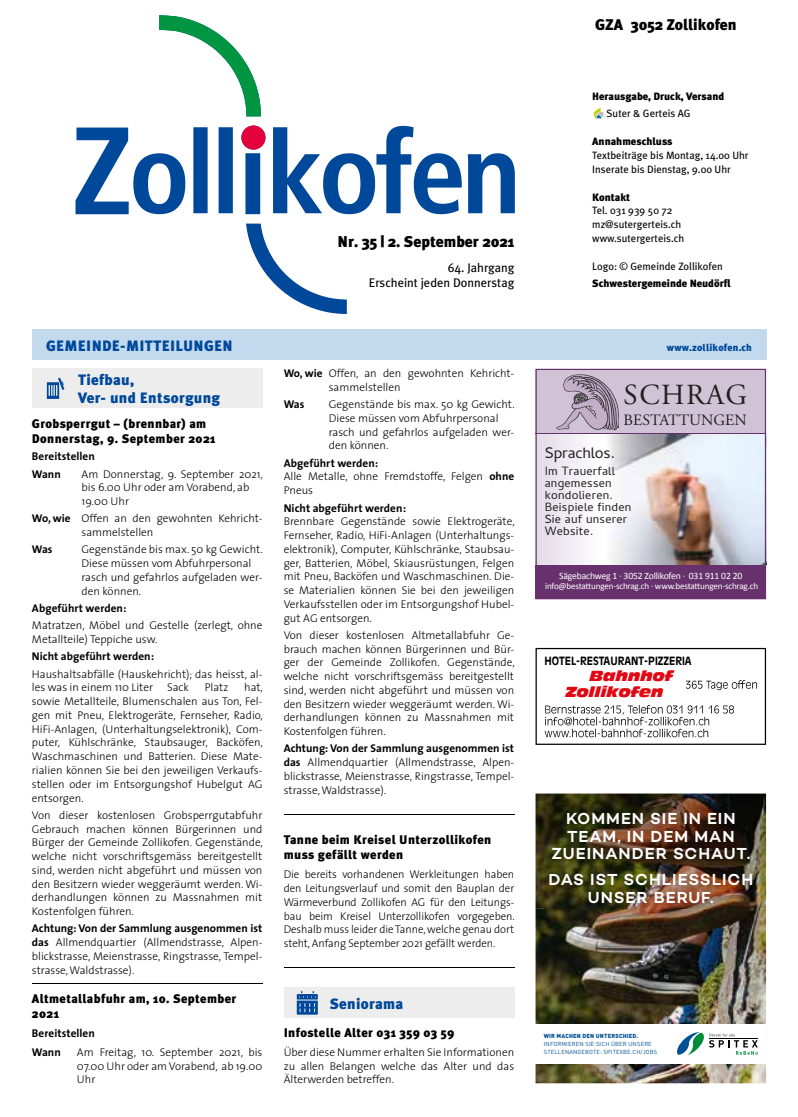
<style>
.page{position:relative;width:798px;height:1117px;background:#fff}
.page>*{position:absolute;margin:0;border:0;box-sizing:border-box;transform-origin:0 0}
.t1{font:29.12px "Adobe Garamond";letter-spacing:.05em;color:#20201f}
.t2{font:600 16.25px/17.4px "Campton";letter-spacing:.06em;color:#fff;text-align:center}
.t3{font:15.75px "Adobe Garamond";color:#20201f}
.t4{font:15.75px "Cambay";letter-spacing:-.01em;color:#20201f}
.t5{font:900 15.62px "Meta Plus";color:#000}
.t6{font:900 15.5px "Meta Plus";color:#000}
.t7{font:900 15px/18px "Meta Plus";letter-spacing:.02em;color:#00489a}
.t8{font:italic 14.25px/16px "Antique Olive Nord";color:#e30613}
.t9{font:900 12.5px/15px "Meta Plus";letter-spacing:.03em;color:#000}
.t10{font:12.5px/15px "Meta Plus";color:#000;text-align:right}
.t11{font:12.12px/12.1px "Cambay";letter-spacing:.02em;color:#20201f}
.t12{font:300 11.25px/13.8px "The Sans";color:#000;text-align:justify}
.t13{font:700 11.25px/17.2px "The Sans";letter-spacing:.005em;color:#000}
.t14{font:700 11.25px "Antique Olive";color:#000;scale:.9 1}
.t15{font:10.62px/13.8px "Meta Plus";color:#000}
.t16{font:900 10.62px "Meta Plus";color:#000}
.t17{font:900 10px "Meta Plus";letter-spacing:.02em;color:#00489a}
.t18{font:9.75px "Calibri";letter-spacing:-.02em;color:#fff}
.t19{font:9.12px "Calibri";letter-spacing:-.02em;color:#fff}
.t20{font:5.75px/7.5px "DIN Pro";letter-spacing:.03em;color:#005095}
.t21{font:900 5.75px "DIN Pro";letter-spacing:.03em;color:#005095}
.s1{font-weight:700}
</style>
<div class="page">
<svg style="left:75px;top:116px;width:439px;height:198px"></svg>
<svg style="left:241px;top:125px;width:24px;height:25px"></svg>
<svg style="left:159px;top:15px;width:102px;height:101px"></svg>
<svg style="left:593px;top:108px;width:10px;height:11px"></svg>
<img style="left:332px;top:227px;width:182px;height:69px">
<div style="left:32px;top:330px;width:733px;height:30px;background:#c3daee"></div>
<img style="left:535px;top:793px;width:230px;height:289px">
<img style="left:544px;top:807px;width:214px;height:102px">
<div style="left:535px;top:1023px;width:230px;height:40px;background:#fff"></div>
<svg style="left:677px;top:1032px;width:80px;height:23px"></svg>
<div style="left:535px;top:369px;width:230px;height:217px;background:#d1c3d6"></div>
<div style="left:535px;top:564px;width:230px;height:35px;background:#66316c"></div>
<hr style="left:535px;top:433px;width:230px;height:1px;background:#66316c">
<svg style="left:556px;top:374px;width:63px;height:56px"></svg>
<div style="left:535px;top:434px;width:71px;height:130px;background:linear-gradient(to right,#e2dae7,#fff)"></div>
<img style="left:606px;top:434px;width:157px;height:130px">
<div style="left:535px;top:369px;width:230px;height:230px;border:1px solid #66316c"></div>
<svg style="left:535px;top:647px;width:230px;height:97px"></svg>
<div style="left:32px;top:369px;width:230px;height:38px;background:#ededed"></div>
<svg style="left:47px;top:377px;width:17px;height:22px"></svg>
<hr style="left:32px;top:983px;width:230px;height:1px;background:#000">
<hr style="left:283px;top:813px;width:231px;height:1px;background:#000">
<hr style="left:283px;top:966px;width:231px;height:1px;background:#000">
<div style="left:283px;top:987px;width:231px;height:30px;background:#ededed"></div>
<svg style="left:297px;top:991px;width:21px;height:23px"></svg>
<h3 class="t5" style="left:337px;top:232px;width:178px">Nr. 35 | 2. September 2021</h3>
<p class="t10" style="left:369px;top:260px;width:147px">64. Jahrgang<br>Erscheint jeden Donnerstag</p>
<h3 class="t6" style="left:594px;top:15px;width:143px">GZA 3052 Zollikofen</h3>
<p class="t16" style="left:592px;top:90px;width:133px">Herausgabe, Druck, Versand</p>
<p class="t15" style="left:606px;top:107px;width:85px">Suter &amp; Gerteis AG</p>
<p class="t16" style="left:592px;top:135px;width:82px">Annahmeschluss</p>
<p class="t15" style="left:592px;top:148px;width:158px">Textbeiträge bis Montag, 14.00 Uhr<br>Inserate bis Dienstag, 9.00 Uhr</p>
<p class="t16" style="left:592px;top:191px;width:39px">Kontakt</p>
<p class="t15" style="left:592px;top:204px;width:93px">Tel. 031 939 50 72 mz@sutergerteis.ch www.sutergerteis.ch</p>
<p class="t15" style="left:592px;top:259px;width:132px">Logo: © Gemeinde Zollikofen</p>
<p class="t16" style="left:592px;top:277px;width:140px">Schwestergemeinde Neudörfl</p>
<h3 class="t7" style="left:46px;top:336px;width:188px">GEMEINDE-MITTEILUNGEN</h3>
<p class="t17" style="left:666px;top:341px;width:86px">www.zollikofen.ch</p>
<h3 class="t7" style="left:78px;top:371px;width:143px">Tiefbau,<br>Ver- und Entsorgung</h3>
<p class="t9" style="left:32px;top:416px;width:185px">Grobsperrgut – (brennbar) am<br>Donnerstag, 9. September 2021</p>
<p class="t13" style="left:32px;top:447px;width:64px">Bereitstellen<br>Wann</p>
<p class="t12" style="left:81px;top:466px;width:183px;text-align:left">Am Donnerstag, 9. September 2021, bis 6.00 Uhr oder am Vorabend, ab<br>19.00 Uhr</p>
<p class="t12" style="left:81px;top:511px;width:182px;text-indent:-50px"><span class="s1">Wo, wie</span> Offen an den gewohnten Kehricht&shy;sammelstellen</p>
<p class="t13" style="left:32px;top:540px;width:22px">Was</p>
<p class="t12" style="left:81px;top:542px;width:183px;text-align:left">Gegenstände bis max. 50 kg Gewicht.<br>Diese müssen vom Abfuhrpersonal rasch und gefahrlos aufgeladen wer&shy;den können.</p>
<p class="t13" style="left:32px;top:599px;width:96px">Abgeführt werden:</p>
<p class="t12" style="left:32px;top:618px;width:232px">Matratzen, Möbel und Gestelle (zerlegt, ohne<br>Metallteile) Teppiche usw.</p>
<p class="t13" style="left:32px;top:647px;width:124px">Nicht abgeführt werden:</p>
<p class="t12" style="left:32px;top:666px;width:232px">Haushaltsabfälle (Hauskehricht); das heisst, al&shy;les was in einem 110 Liter Sack</p>
<p class="t12" style="left:32px;top:680px;width:232px;text-indent:212px">hat, sowie Metallteile, Blumenschalen aus Ton, Fel&shy;gen mit Pneu, Elektrogeräte, Fernseher, Radio, HiFi-Anlagen, (Unterhaltungselektronik), Com&shy;puter, Kühlschränke, Staubsauger, Backöfen, Waschmaschinen und Batterien. Diese Mate&shy;rialien können Sie bei den jeweiligen Verkaufs&shy;stellen oder im Entsorgungshof Hubelgut AG entsorgen.</p>
<p class="t12" style="left:32px;top:807px;width:232px">Von dieser kostenlosen Grobsperrgutabfuhr Gebrauch machen können Bürgerinnen und Bürger der Gemeinde Zollikofen. Gegenstände, welche nicht vorschriftsgemäss bereitgestellt sind, werden nicht abgeführt und müssen von den Besitzern wieder weggeräumt werden. Wi&shy;derhandlungen können zu Massnahmen mit Kostenfolgen führen.</p>
<p class="t12" style="left:32px;top:921px;width:232px"><span class="s1">Achtung: Von der Sammlung ausgenommen ist das</span> Allmendquartier (Allmendstrasse, Alpen&shy;blickstrasse, Meienstrasse, Ringstrasse, Tempel&shy;strasse, Waldstrasse).</p>
<p class="t9" style="left:32px;top:990px;width:206px">Altmetallabfuhr am, 10. September<br>2021</p>
<p class="t13" style="left:32px;top:1022px;width:64px;line-height:19.1px">Bereitstellen<br>Wann</p>
<p class="t12" style="left:205px;top:680px;width:25px">Platz</p>
<p class="t12" style="left:77px;top:1044px;width:187px">Am Freitag, 10. September 2021, bis 07.00 Uhr oder am Vorabend, ab 19.00<br>Uhr</p>
<p class="t12" style="left:328px;top:366px;width:187px;text-indent:-45px"><span class="s1">Wo, wie</span> Offen, an den gewohnten Kehricht&shy;sammelstellen</p>
<p class="t13" style="left:283px;top:395px;width:22px">Was</p>
<p class="t12" style="left:328px;top:397px;width:187px;text-align:left">Gegenstände bis max. 50 kg Gewicht.<br>Diese müssen vom Abfuhrpersonal rasch und gefahrlos aufgeladen wer&shy;den können.</p>
<p class="t12" style="left:283px;top:455px;width:232px;text-align:left"><span class="s1">Abgeführt werden:<br></span>Alle Metalle, ohne Fremdstoffe, Felgen <span class="s1">ohne<br></span>Pneus</p>
<p class="t13" style="left:283px;top:498px;width:124px">Nicht abgeführt werden:</p>
<p class="t12" style="left:283px;top:514px;width:232px">Brennbare Gegenstände sowie Elektrogeräte, Fernseher, Radio, HiFi-Anlagen (Unterhaltungs&shy;elektronik), Computer, Kühlschränke, Staubsau&shy;ger, Batterien, Möbel, Skiausrüstungen, Felgen mit Pneu, Backöfen und Waschmaschinen. Die&shy;se Materialien können Sie bei den jeweiligen Verkaufsstellen oder im Entsorgungshof Hubel&shy;gut AG entsorgen.</p>
<p class="t12" style="left:283px;top:627px;width:232px">Von dieser kostenlosen Altmetallabfuhr Ge&shy;brauch machen können Bürgerinnen und Bür&shy;ger der Gemeinde Zollikofen. Gegenstände, welche nicht vorschriftsgemäss bereitgestellt sind, werden nicht abgeführt und müssen von den Besitzern wieder weggeräumt werden. Wi&shy;derhandlungen können zu Massnahmen mit Kostenfolgen führen.</p>
<p class="t12" style="left:283px;top:741px;width:232px"><span class="s1">Achtung: Von der Sammlung ausgenommen ist das</span> Allmendquartier (Allmendstrasse, Alpen&shy;blickstrasse, Meienstrasse, Ringstrasse, Tempel&shy;strasse, Waldstrasse).</p>
<p class="t9" style="left:283px;top:832px;width:209px">Tanne beim Kreisel Unterzollikofen muss gefällt werden</p>
<p class="t12" style="left:283px;top:867px;width:232px">Die bereits vorhandenen Werkleitungen haben den Leitungsverlauf und somit den Bauplan der Wärmeverbund Zollikofen AG für den Leitungs&shy;bau beim Kreisel Unterzollikofen vorgegeben.<br>Deshalb muss leider die Tanne, welche genau dort steht, Anfang September 2021 gefällt werden.</p>
<h3 class="t7" style="left:330px;top:994px;width:75px">Seniorama</h3>
<p class="t9" style="left:283px;top:1024px;width:172px">Infostelle Alter 031 359 03 59</p>
<p class="t12" style="left:283px;top:1044px;width:232px">Über diese Nummer erhalten Sie Informationen zu allen Belangen welche das Alter und das Älterwerden betreffen.</p>
<h1 class="t1" style="left:623px;top:379px;width:125px">SCHRAG</h1>
<h3 class="t3" style="left:623px;top:411px;width:124px">BESTATTUNGEN</h3>
<h3 class="t4" style="left:544px;top:443px;width:72px">Sprachlos.</h3>
<p class="t11" style="left:544px;top:464px;width:88px">Im Trauerfall angemessen kondolieren.<br>Beispiele finden<br>Sie auf unserer<br>Website.</p>
<p class="t18" style="left:559px;top:569px;width:185px">Sägebachweg 1 · 3052 Zollikofen · 031 911 02 20</p>
<p class="t19" style="left:545px;top:580px;width:214px">info@bestattungen-schrag.ch · www.bestattungen-schrag.ch</p>
<p class="t14" style="left:544px;top:654px;width:165px">HOTEL-RESTAURANT-PIZZERIA</p>
<p class="t8" style="left:565px;top:668px;width:109px;text-indent:24px">Bahnhof<br>Zollikofen</p>
<h2 class="t2" style="left:551px;top:809px;width:200px">KOMMEN SIE IN EIN<br>TEAM, IN DEM MAN<br>ZUEINANDER SCHAUT.</h2>
<h2 class="t2" style="left:548px;top:870px;width:206px">DAS IST SCHLIESSLICH<br>UNSER BERUF.</h2>
<p class="t21" style="left:543px;top:1031px;width:96px">WIR MACHEN DEN UNTERSCHIED.</p>
<p class="t20" style="left:543px;top:1039px;width:115px">INFORMIEREN SIE SICH ÜBER UNSERE<br>STELLENANGEBOTE: SPITEXBE.CH/JOBS</p>
</div>
